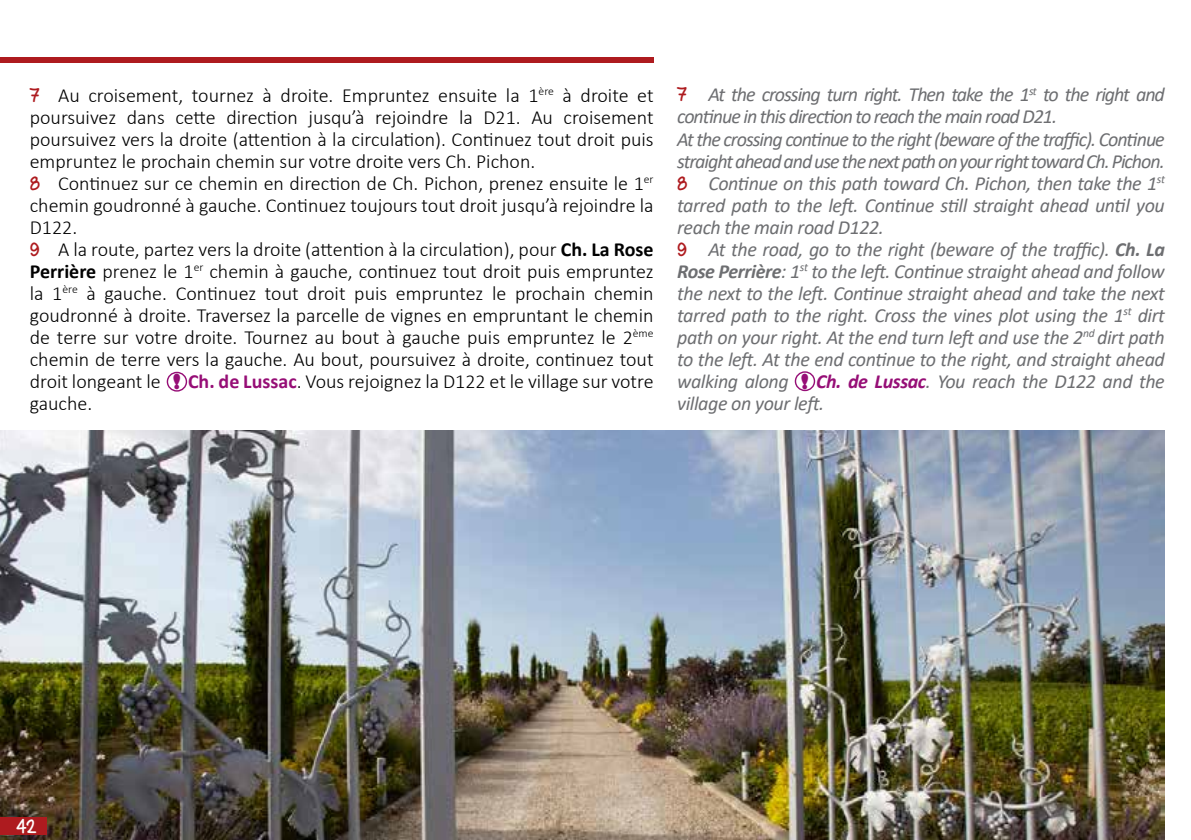
<style>
.page{position:relative;width:1191px;height:840px;background:#fff}
.page>*{position:absolute;margin:0;border:0;box-sizing:border-box;transform-origin:0 0}
.t1{font:300 20px/22px "Calibri";color:#000}
.t2{font:italic 20px/22px "Calibri";letter-spacing:-.02em;color:#6d6e71}
.t3{font:700 20px "Swagger";color:#fff}
.s1{font-family:"Swagger";font-weight:700;color:#ae1b1f}
.s2{font-weight:700}
.s3{font-family:"Gill Sans";font-weight:800;color:#960e76}
.s4{font-weight:700;color:#960e76}
.s5{font-family:"Swagger";font-weight:700;font-style:normal;color:#ae1b1f}
.s6{font-family:"Gill Sans";font-weight:800;font-style:normal;color:#960e76}
</style>
<div class="page">
<img style="left:0;top:430px;width:1164px;height:409px">
<div style="left:0;top:57px;width:653px;height:5px;background:#ae1b1f"></div>
<div style="left:0;top:816px;width:47px;height:17px;background:#ae1b1f"></div>
<div style="left:167px;top:371px;width:20px;height:20px;border:1px solid #960e76;border-radius:50%"></div>
<div style="left:794px;top:371px;width:21px;height:20px;border:1px solid #960e76;border-radius:50%"></div>
<p class="t1" style="left:30px;top:84px;width:625px"><span class="s1">7</span> Au croisement, tournez à droite. Empruntez ensuite la 1<sup>ère</sup> à droite et poursuivez dans cette direction jusqu’à rejoindre la D21. Au croisement poursuivez vers la droite (attention à la circulation). Continuez tout droit puis empruntez le prochain chemin sur votre droite vers Ch. Pichon.<br><span class="s1">8</span> Continuez sur ce chemin en direction de Ch. Pichon, prenez ensuite le 1<sup>er </sup>chemin goudronné à gauche. Continuez toujours tout droit jusqu’à rejoindre la D122.<br><span class="s1">9</span> A la route, partez vers la droite (attention à la circulation), pour <span class="s2">Ch. La Rose Perrière</span> prenez le 1<sup>er</sup> chemin à gauche, continuez tout droit puis empruntez la 1<sup>ère</sup> à gauche. Continuez tout droit puis empruntez le prochain chemin goudronné à droite. Traversez la parcelle de vignes en empruntant le chemin de terre sur votre droite. Tournez au bout à gauche puis empruntez le 2<sup>ème </sup>chemin de terre vers la gauche. Au bout, poursuivez à droite, continuez tout droit longeant le</p>
<p class="t1" style="left:173px;top:370px;width:482px"><span class="s3">!</span> <span class="s4">Ch. de Lussac</span>. Vous rejoignez la D122 et le village sur votre</p>
<p class="t1" style="left:30px;top:392px;width:64px">gauche.</p>
<p class="t2" style="left:677px;top:83px;width:489px"><span class="s5">7</span> At the crossing turn right. Then take the 1<sup>st</sup> to the right and continue in this direction to reach the main road D21.<br>At the crossing continue to the right (beware of the traffic). Continue straight ahead and use the next path on your right toward Ch. Pichon.<br><span class="s5">8</span> Continue on this path toward Ch. Pichon, then take the 1<sup>st </sup>tarred path to the left. Continue still straight ahead until you reach the main road D122.<br><span class="s5">9</span> At the road, go to the right (beware of the traffic). <span class="s2">Ch. La Rose Perrière</span>: 1<sup>st</sup> to the left. Continue straight ahead and follow the next to the left. Continue straight ahead and take the next tarred path to the right. Cross the vines plot using the 1<sup>st</sup> dirt path on your right. At the end turn left and use the 2<sup>nd</sup> dirt path to the left. At the end continue to the right, and straight ahead walking along</p>
<p class="t2" style="left:677px;top:369px;width:489px;text-indent:124px"><span class="s6">!</span> <span class="s4">Ch. de Lussac</span>. You reach the D122 and the village on your left.</p>
<p class="t3" style="left:16px;top:816px;width:21px">42</p>
</div>
